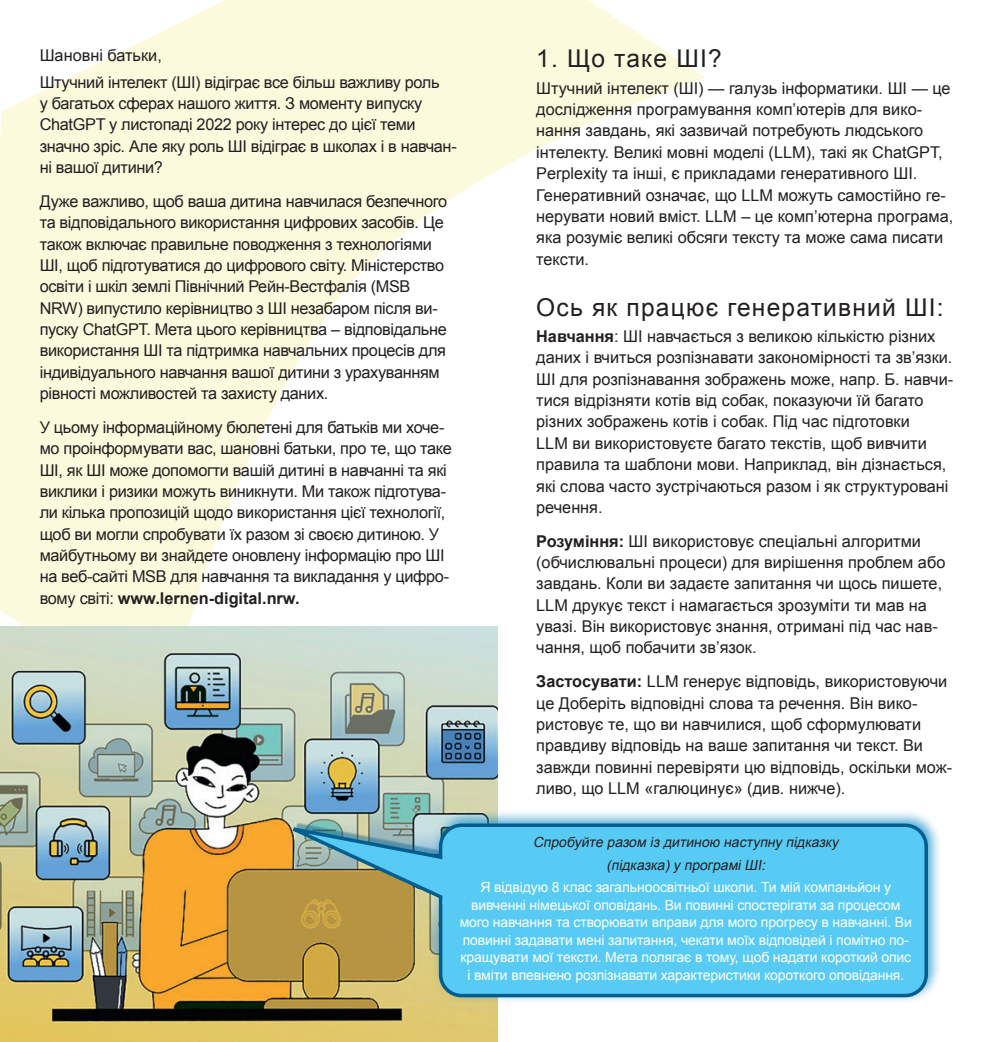
<style>
.page{position:relative;width:993px;height:1042px;background:#fff}
.page>*{position:absolute;margin:0;border:0;box-sizing:border-box;transform-origin:0 0}
.Head_ohne_Linie{font:24.5px "Arial";letter-spacing:.05em;color:#231f20}
.Flies{font:16.28px/21.3px "Arial";letter-spacing:-.01em;color:#231f20}
.Flies-2{font:14px/17.5px "Arial";letter-spacing:-.01em;color:#fff;text-align:center}
.Flies-3{font:italic 14px "Arial";color:#231f20}
.s1{font-weight:700}
</style>
<div class="page">
<svg style="left:0;top:0;width:705px;height:704px"></svg>
<img style="left:0;top:626px;width:497px;height:416px">
<div style="left:432px;top:809px;width:509px;height:195px;background:#0087c7;opacity:.7"></div>
<div style="left:440px;top:825px;width:485px;height:170px;background:#58cbf5;border-radius:21px"></div>
<div style="left:439px;top:823px;width:488px;height:174px;border:4px solid #005d8f;border-radius:21px"></div>
<svg style="left:266px;top:820px;width:214px;height:88px"></svg>
<p class="Head_ohne_Linie" style="left:536px;top:43px;width:187px">1. Що таке ШІ?</p>
<p class="Flies" style="left:536px;top:78px;width:418px">Штучний інтелект (ШІ) — галузь інформатики. ШІ — це дослідження програмування комп’ютерів для вико&shy;нання завдань, які зазвичай потребують людського інтелекту. Великі мовні моделі (LLM), такі як ChatGPT, Perplexity та інші, є прикладами генеративного ШІ.<br>Генеративний означає, що LLM можуть самостійно ге&shy;нерувати новий вміст. LLM – це комп’ютерна програма, яка розуміє великі обсяги тексту та може сама писати тексти.</p>
<p class="Head_ohne_Linie" style="left:536px;top:291px;width:409px">Ось як працює генеративний ШІ:</p>
<p class="Flies" style="left:536px;top:326px;width:418px"><span class="s1">Навчання</span>: ШІ навчається з великою кількістю різних даних і вчиться розпізнавати закономірності та зв’язки.<br>ШІ для розпізнавання зображень може, напр. Б. навчи&shy;тися відрізняти котів від собак, показуючи їй багато різних зображень котів і собак. Під час підготовки<br>LLM ви використовуєте багато текстів, щоб вивчити правила та шаблони мови. Наприклад, він дізнається, які слова часто зустрічаються разом і як структуровані речення.</p>
<p class="Flies" style="left:536px;top:530px;width:410px"><span class="s1">Розуміння:</span> ШІ використовує спеціальні алгоритми (обчислювальні процеси) для вирішення проблем або завдань. Коли ви задаєте запитання чи щось пишете, LLM друкує текст і намагається зрозуміти ти мав на увазі. Він використовує знання, отримані під час нав&shy;чання, щоб побачити зв’язок.</p>
<p class="Flies" style="left:536px;top:671px;width:417px"><span class="s1">Застосувати:</span> LLM генерує відповідь, використовуючи це Доберіть відповідні слова та речення. Він вико&shy;ристовує те, що ви навчилися, щоб сформулювати правдиву відповідь на ваше запитання чи текст. Ви завжди повинні перевіряти цю відповідь, оскільки мож&shy;ливо, що LLM «галюцинує» (див. нижче).</p>
<p class="Flies-3" style="left:533px;top:833px;width:310px">Спробуйте разом із дитиною наступну підказку</p>
<p class="Flies-3" style="left:606px;top:855px;width:164px">(підказка)у програміШІ:</p>
<p class="Flies-2" style="left:459px;top:878px;width:453px">Я відвідую 8 клас загальноосвітньої школи. Ти мій компаньйон у вивченні німецької оповідань. Ви повинні спостерігати за процесом мого навчання та створювати вправи для мого прогресу в навчанні. Ви повинні задавати мені запитання, чекати моїх відповідей і помітно по&shy;кращувати мої тексти. Мета полягає в тому, щоб надати короткий опис і вміти впевнено розпізнавати характеристики короткого оповідання.</p>
<p class="Flies" style="left:40px;top:45px;width:124px">Шановні батьки,</p>
<p class="Flies" style="left:40px;top:72px;width:418px">Штучний інтелект (ШІ) відіграє все більш важливу роль<br>у багатьох сферах нашого життя. З моменту випуску ChatGPT у листопаді 2022 року інтерес до цієї теми значно зріс. Але яку роль ШІ відіграє в школах і в навчан&shy;ні вашої дитини?</p>
<p class="Flies" style="left:40px;top:191px;width:408px">Дуже важливо, щоб ваша дитина навчилася безпечного та відповідального використання цифрових засобів. Це також включає правильне поводження з технологіями ШІ, щоб підготуватися до цифрового світу. Міністерство освіти і шкіл землі Північний Рейн-Вестфалія (MSB NRW) випустило керівництво з ШІ незабаром після ви&shy;пуску ChatGPT. Мета цього керівництва – відповідальне використання ШІ та підтримка навчальних процесів для індивідуального навчання вашої дитини з урахуванням рівності можливостей та захисту даних.</p>
<p class="Flies" style="left:40px;top:417px;width:413px">У цьому інформаційному бюлетені для батьків ми хоче&shy;мо проінформувати вас, шановні батьки, про те, що таке ШІ, як ШІ може допомогти вашій дитині в навчанні та які виклики і ризики можуть виникнути. Ми також підготува&shy;ли кілька пропозицій щодо використання цієї технології, щоб ви могли спробувати їх разом зі своєю дитиною. У майбутньому ви знайдете оновлену інформацію про ШІ на веб-сайті MSB для навчання та викладання у цифро&shy;вому світі: <span class="s1">www.lernen-digital.nrw.</span></p>
</div>
